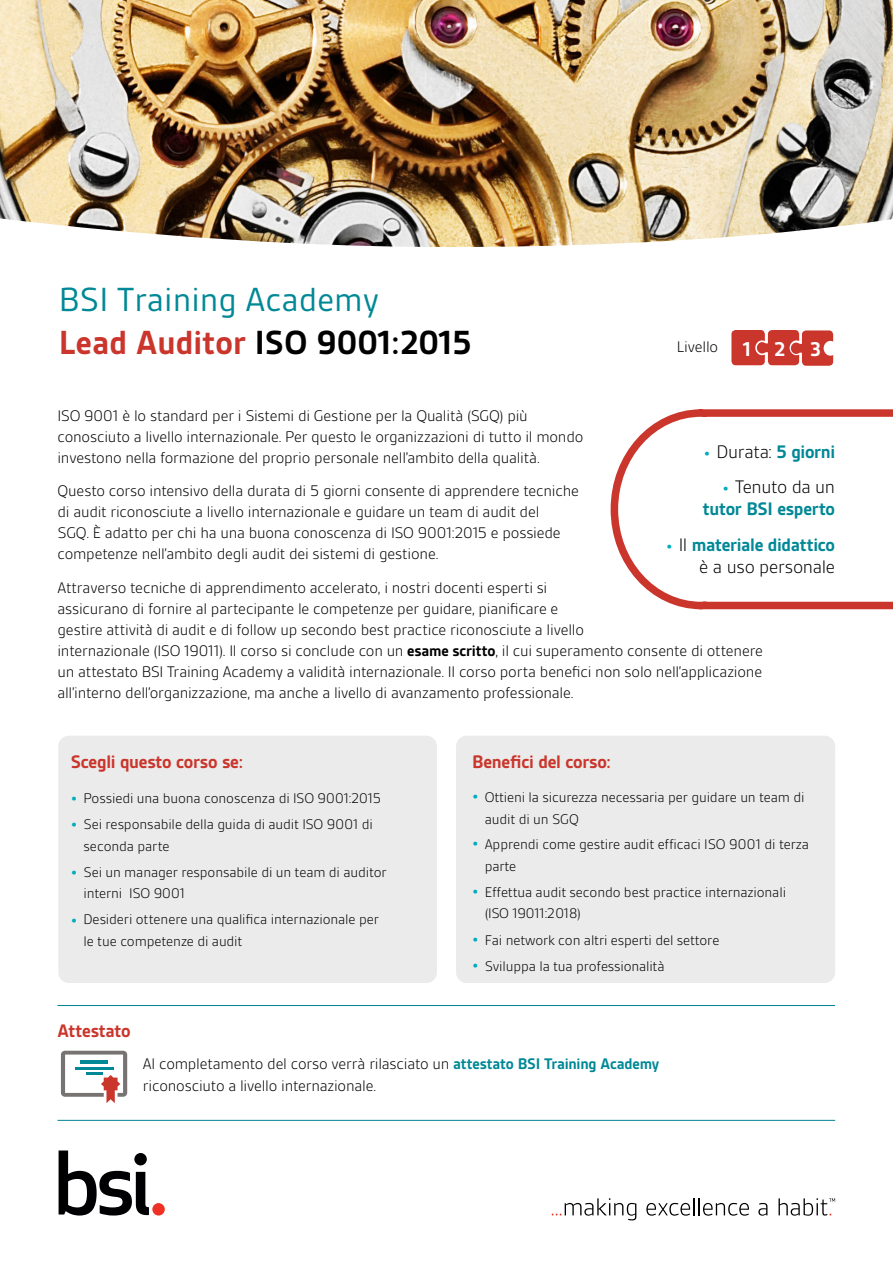
<style>
.page{position:relative;width:893px;height:1263px;background:#fff}
.page>*{position:absolute;margin:0;border:0;box-sizing:border-box;transform-origin:0 0}
.t1{font:36px/43.2px "BSI Gesta";color:#008896}
.t2{font:700 21.6px "BSI Gesta";color:#fff}
.t3{font:700 19.5px/22.5px "BSI Gesta";letter-spacing:-.015em;color:#008896;text-align:right}
.t4{font:700 19.5px "BSI Gesta";letter-spacing:-.015em;color:#ca352c}
.t5{font:300 19.5px "BSI Gesta";letter-spacing:-.01em;color:#000}
.t6{font:300 16.5px/21px "BSI Gesta";letter-spacing:-.015em;color:#000}
.t7{font:300 15px/21.8px "BSI Gesta";letter-spacing:-.01em;color:#000}
.s1{font-weight:700;color:#ca352c}
.s2{font-weight:700;color:#000}
.s3{font-weight:700;font-size:21.6px;color:#fff}
.s4{font-weight:700}
.s5{font-weight:700;font-size:16.5px;color:#00acbd}
.s6{font-weight:700;color:#008896}
.s7{font-size:16.5px;color:#00acbd}
.s8{font-weight:300;color:#000}
</style>
<div class="page">
<svg style="left:610px;top:409px;width:283px;height:201px"></svg>
<img style="left:0;top:0;width:893px;height:247px">
<div style="left:58px;top:736px;width:379px;height:247px;background:#eaebea;border-radius:11px"></div>
<div style="left:456px;top:736px;width:379px;height:247px;background:#eaebea;border-radius:11px"></div>
<svg style="left:59px;top:1150px;width:90px;height:65px"></svg>
<div style="left:152px;top:1203px;width:13px;height:12px;background:#ee3124;border-radius:50%"></div>
<svg style="left:552px;top:1198px;width:84px;height:22px"></svg>
<svg style="left:646px;top:1198px;width:103px;height:18px"></svg>
<svg style="left:758px;top:1203px;width:9px;height:13px"></svg>
<svg style="left:778px;top:1198px;width:57px;height:18px"></svg>
<svg style="left:61px;top:1051px;width:66px;height:52px"></svg>
<hr style="left:58px;top:1005px;width:777px;height:1px;background:#008193">
<hr style="left:58px;top:1120px;width:777px;height:1px;background:#008193">
<svg style="left:731px;top:330px;width:102px;height:36px;background:#d04f47"></svg>
<h1 class="t1" style="left:59px;top:278px;width:414px">BSI Training Academy<br><span class="s1">Lead Auditor</span> <span class="s2">ISO 9001:2015</span></h1>
<p class="t6" style="left:677px;top:337px;width:110px">Livello <span class="s3">1 2</span></p>
<h2 class="t2" style="left:810px;top:338px;width:12px">3</h2>
<p class="t6" style="left:58px;top:405px;width:527px">ISO 9001 è lo standard per i Sistemi di Gestione per la Qualità (SGQ) più conosciuto a livello internazionale. Per questo le organizzazioni di tutto il mondo investono nella formazione del proprio personale nell’ambito della qualità.</p>
<p class="t6" style="left:58px;top:481px;width:523px">Questo corso intensivo della durata di 5 giorni consente di apprendere tecniche di audit riconosciute a livello internazionale e guidare un team di audit del<br>SGQ. È adatto per chi ha una buona conoscenza di ISO 9001:2015 e possiede competenze nell’ambito degli audit dei sistemi di gestione.</p>
<p class="t6" style="left:58px;top:577px;width:707px">Attraverso tecniche di apprendimento accelerato, i nostri docenti esperti si<br>assicurano di fornire al partecipante le competenze per guidare, pianificare e<br>gestire attività di audit e di follow up secondo best practice riconosciute a livello<br>internazionale (ISO 19011). Il corso si conclude con un <span class="s4">esame scritto</span>, il cui superamento consente di ottenere un attestato BSI Training Academy a validità internazionale. Il corso porta benefici non solo nell’applicazione all’interno dell’organizzazione, ma anche a livello di avanzamento professionale.</p>
<p class="t5" style="left:704px;top:441px;width:133px"><span class="s5">•</span> Durata: <span class="s6">5 giorni</span></p>
<p class="t3" style="left:703px;top:475px;width:134px"><span class="s7">•</span> <span class="s8">Tenuto da un </span>tutor BSI esperto</p>
<p class="t3" style="left:666px;top:533px;width:171px"><span class="s7">•</span> <span class="s8">Il</span> materiale didattico <span class="s8">è a uso personale</span></p>
<p class="t4" style="left:71px;top:752px;width:174px">Scegli questo corso se:</p>
<p class="t7" style="left:71px;top:787px;width:312px"><span class="s5">•</span> Possiedi una buona conoscenza di ISO 9001:2015</p>
<p class="t7" style="left:83px;top:813px;width:291px;text-indent:-13px"><span class="s5">•</span> Sei responsabile della guida di audit ISO 9001 di seconda parte</p>
<p class="t7" style="left:83px;top:861px;width:305px;text-indent:-13px"><span class="s5">•</span> Sei un manager responsabile di un team di auditor interni ISO 9001</p>
<p class="t7" style="left:83px;top:909px;width:297px;text-indent:-13px"><span class="s5">•</span> Desideri ottenere una qualifica internazionale per le tue competenze di audit</p>
<p class="t4" style="left:58px;top:1020px;width:75px">Attestato</p>
<p class="t4" style="left:472px;top:752px;width:140px">Benefici del corso:</p>
<p class="t7" style="left:485px;top:786px;width:321px;text-indent:-13px"><span class="s5">•</span> Ottieni la sicurezza necessaria per guidare un team di audit di un SGQ</p>
<p class="t7" style="left:485px;top:833px;width:326px;text-indent:-13px"><span class="s5">•</span> Apprendi come gestire audit efficaci ISO 9001 di terza parte</p>
<p class="t7" style="left:485px;top:882px;width:303px;line-height:21px;text-indent:-13px"><span class="s5">•</span> Effettua audit secondo best practice internazionali (ISO 19011:2018)</p>
<p class="t7" style="left:472px;top:929px;width:249px"><span class="s5">•</span> Fai network con altri esperti del settore</p>
<p class="t7" style="left:472px;top:955px;width:194px"><span class="s5">•</span> Sviluppa la tua professionalità</p>
<p class="t6" style="left:143px;top:1053px;width:518px;line-height:21.8px">Al completamento del corso verrà rilasciato un <span class="s6">attestato BSI Training Academy </span>riconosciuto a livello internazionale.</p>
</div>
